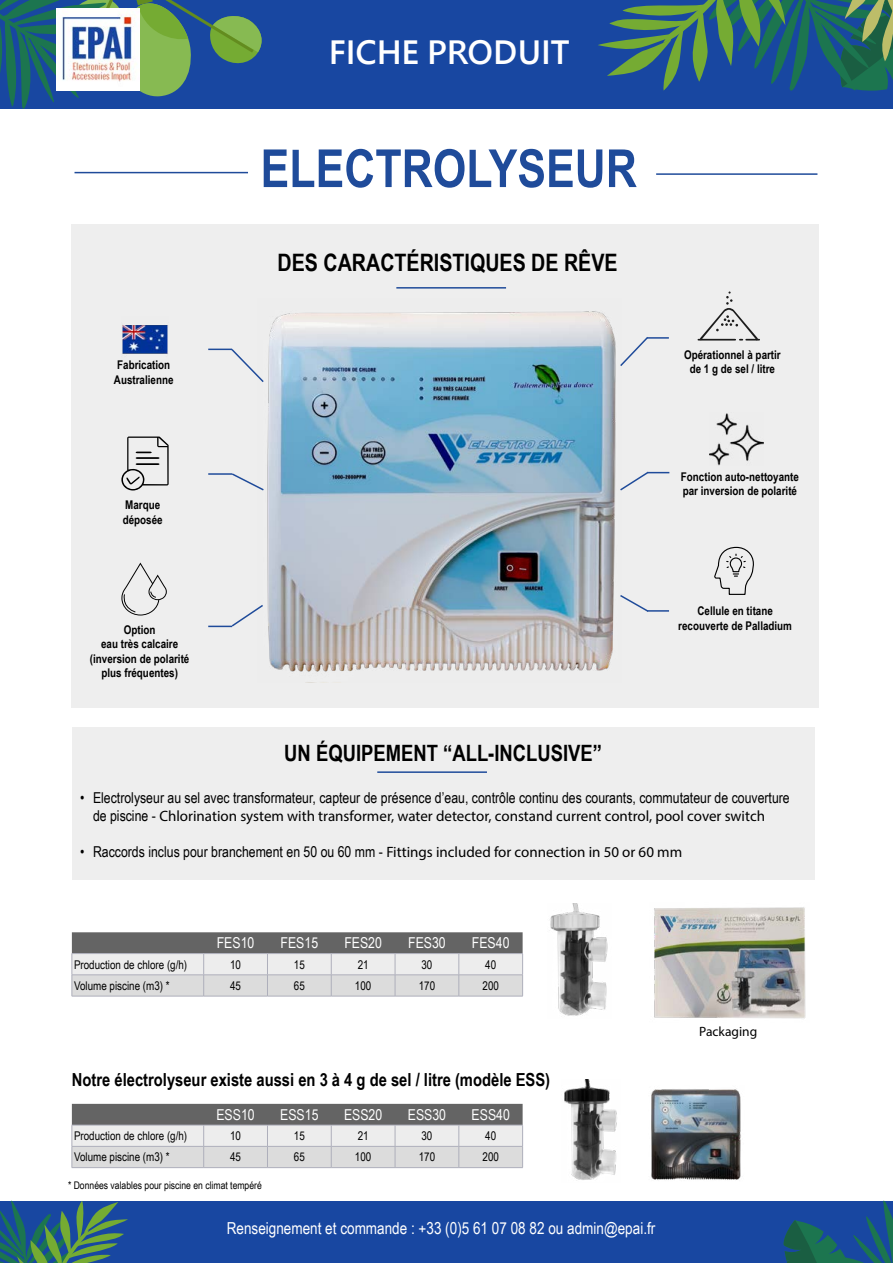
<style>
.page{position:relative;width:893px;height:1263px;background:#fff}
.page>*{position:absolute;margin:0;border:0;box-sizing:border-box;transform-origin:0 0}
.t1{font:700 52.5px "Arial Narrow";color:#1f4b9a}
.t2{font:700 31.5px "Microsoft Jheng Hei";color:#fff}
.t3{font:700 24px "Arial Narrow";color:#000}
.t4{font:700 22.5px "Arial Narrow";color:#000}
.t5{font:700 18px "Arial Narrow";color:#000}
.t6{font:16.5px "Arial Narrow";color:#fff}
.t7{font:15px "Arial Narrow";color:#000}
.t8{font:15px "Myriad Pro";color:#000}
.t9{font:15px "Arial Narrow";color:#fff}
.t10{font:13.5px "Myriad Pro";color:#000}
.t11{font:700 12px/14.4px "Arial Narrow";color:#000;text-align:center}
.t12{font:12px "Arial Narrow";color:#000}
.t13{font:10.5px "Arial Narrow";color:#000}
.s1{font-family:"Arial Narrow"}
.s2{font-family:"Myriad Pro"}
</style>
<div class="page">
<div style="left:0;top:0;width:893px;height:108px;background:#1847a1"></div>
<div style="left:0;top:1200px;width:893px;height:63px;background:#1847a1"></div>
<svg style="left:0;top:1200px;width:128px;height:63px"></svg>
<svg style="left:782px;top:1200px;width:111px;height:63px"></svg>
<svg style="left:0;top:0;width:265px;height:109px"></svg>
<svg style="left:598px;top:0;width:295px;height:91px"></svg>
<img style="left:57px;top:8px;width:82px;height:83px">
<div style="left:72px;top:225px;width:747px;height:483px;background:#eee"></div>
<img style="left:651px;top:1089px;width:90px;height:91px">
<img style="left:564px;top:1079px;width:53px;height:102px">
<img style="left:550px;top:904px;width:58px;height:112px">
<img style="left:654px;top:907px;width:152px;height:112px">
<img style="left:267px;top:311px;width:349px;height:361px">
<svg style="left:698px;top:291px;width:62px;height:50px"></svg>
<img style="left:122px;top:325px;width:46px;height:29px">
<svg style="left:121px;top:436px;width:48px;height:54px"></svg>
<svg style="left:72px;top:932px;width:451px;height:64px;background:#b8b8b9"></svg>
<hr style="left:72px;top:996px;width:132px;height:1px;background:#aeafbb">
<hr style="left:204px;top:996px;width:63px;height:1px;background:#aeafbb">
<hr style="left:267px;top:996px;width:64px;height:1px;background:#aeafbb">
<hr style="left:331px;top:996px;width:64px;height:1px;background:#aeafbb">
<hr style="left:395px;top:996px;width:64px;height:1px;background:#aeafbb">
<hr style="left:459px;top:996px;width:64px;height:1px;background:#aeafbb">
<svg style="left:72px;top:1104px;width:451px;height:63px;background:#b8b8b8"></svg>
<hr style="left:72px;top:1167px;width:132px;height:1px;background:#aeafbb">
<hr style="left:204px;top:1167px;width:63px;height:1px;background:#aeafbb">
<hr style="left:267px;top:1167px;width:64px;height:1px;background:#aeafbb">
<hr style="left:331px;top:1167px;width:64px;height:1px;background:#aeafbb">
<hr style="left:395px;top:1167px;width:64px;height:1px;background:#aeafbb">
<hr style="left:459px;top:1167px;width:64px;height:1px;background:#aeafbb">
<div style="left:72px;top:728px;width:742px;height:152px;background:#eee"></div>
<svg style="left:121px;top:562px;width:46px;height:53px"></svg>
<svg style="left:714px;top:547px;width:40px;height:48px"></svg>
<hr style="left:377px;top:771px;width:110px;height:2px;background:#1f4b9a">
<svg style="left:620px;top:337px;width:27px;height:29px"></svg>
<hr style="left:647px;top:337px;width:22px;height:2px;background:#1f4b9a">
<hr style="left:647px;top:610px;width:22px;height:2px;background:#1f4b9a">
<svg style="left:620px;top:471px;width:49px;height:20px"></svg>
<svg style="left:208px;top:605px;width:55px;height:23px"></svg>
<svg style="left:620px;top:595px;width:30px;height:17px"></svg>
<hr style="left:396px;top:287px;width:110px;height:2px;background:#1f4b9a">
<hr style="left:208px;top:473px;width:24px;height:2px;background:#1f4b9a">
<svg style="left:208px;top:348px;width:56px;height:34px"></svg>
<svg style="left:230px;top:473px;width:34px;height:18px"></svg>
<hr style="left:75px;top:172px;width:173px;height:1px;background:#1f4b9a">
<hr style="left:656px;top:173px;width:161px;height:2px;background:#1f4b9a">
<img style="left:710px;top:413px;width:53px;height:53px">
<h2 class="t2" style="left:329px;top:33px;width:242px">FICHE PRODUIT</h2>
<h1 class="t1" style="left:261px;top:129px;width:378px">ELECTROLYSEUR</h1>
<p class="t11" style="left:114px;top:357px;width:61px;text-align:left">Fabrication<br>Australienne</p>
<p class="t11" style="left:123px;top:497px;width:41px;text-align:left">Marque déposée</p>
<p class="t11" style="left:90px;top:622px;width:101px">Option<br>eau très calcaire (inversion de polarité plus fréquentes)</p>
<h3 class="t3" style="left:278px;top:245px;width:342px">DES CARACTÉRISTIQUES DE RÊVE</h3>
<p class="t11" style="left:684px;top:347px;width:98px">Opérationnel à partir de 1 g de sel / litre</p>
<p class="t11" style="left:681px;top:469px;width:120px;text-align:left">Fonction auto-nettoyante par inversion de polarité</p>
<p class="t11" style="left:678px;top:603px;width:115px">Cellule en titane recouverte de Palladium</p>
<h3 class="t4" style="left:284px;top:736px;width:319px">UN ÉQUIPEMENT “ALL-INCLUSIVE”</h3>
<p class="t7" style="left:80px;top:787px;width:711px">• Electrolyseur au sel avec transformateur, capteur de présence d’eau, contrôle continu des courants, commutateur de couverture</p>
<p class="t8" style="left:93px;top:807px;width:674px"><span class="s1">de piscine -</span> Chlorination system with transformer, water detector, constand current control, pool cover switch</p>
<p class="t7" style="left:80px;top:841px;width:603px">• Raccords inclus pour branchement en 50 ou 60 mm - <span class="s2">Fittings included for connection in 50 or 60 mm</span></p>
<p class="t9" style="left:217px;top:932px;width:39px">FES10</p>
<p class="t9" style="left:281px;top:932px;width:39px">FES15</p>
<p class="t9" style="left:344px;top:932px;width:39px">FES20</p>
<p class="t9" style="left:408px;top:932px;width:39px">FES30</p>
<p class="t9" style="left:472px;top:932px;width:39px">FES40</p>
<p class="t12" style="left:74px;top:955px;width:115px">Production de chlore (g/h)</p>
<p class="t12" style="left:230px;top:955px;width:12px">10</p>
<p class="t12" style="left:294px;top:955px;width:12px">15</p>
<p class="t12" style="left:358px;top:955px;width:12px">21</p>
<p class="t12" style="left:421px;top:955px;width:12px">30</p>
<p class="t12" style="left:485px;top:955px;width:12px">40</p>
<p class="t12" style="left:74px;top:977px;width:97px">Volume piscine (m3) *</p>
<p class="t12" style="left:230px;top:977px;width:12px">45</p>
<p class="t12" style="left:294px;top:977px;width:12px">65</p>
<p class="t12" style="left:355px;top:977px;width:18px">100</p>
<p class="t12" style="left:419px;top:977px;width:18px">170</p>
<p class="t12" style="left:483px;top:977px;width:18px">200</p>
<h3 class="t5" style="left:72px;top:1065px;width:480px">Notre électrolyseur existe aussi en 3 à 4 g de sel / litre (modèle ESS)</h3>
<p class="t9" style="left:216px;top:1104px;width:40px">ESS10</p>
<p class="t9" style="left:280px;top:1104px;width:40px">ESS15</p>
<p class="t9" style="left:344px;top:1104px;width:40px">ESS20</p>
<p class="t9" style="left:408px;top:1104px;width:40px">ESS30</p>
<p class="t9" style="left:472px;top:1104px;width:40px">ESS40</p>
<p class="t12" style="left:74px;top:1127px;width:115px">Production de chlore (g/h)</p>
<p class="t12" style="left:230px;top:1127px;width:12px">10</p>
<p class="t12" style="left:294px;top:1127px;width:12px">15</p>
<p class="t12" style="left:358px;top:1127px;width:12px">21</p>
<p class="t12" style="left:421px;top:1127px;width:12px">30</p>
<p class="t12" style="left:485px;top:1127px;width:12px">40</p>
<p class="t12" style="left:74px;top:1148px;width:97px">Volume piscine (m3) *</p>
<p class="t12" style="left:230px;top:1148px;width:12px">45</p>
<p class="t12" style="left:294px;top:1148px;width:12px">65</p>
<p class="t12" style="left:355px;top:1148px;width:18px">100</p>
<p class="t12" style="left:419px;top:1148px;width:18px">170</p>
<p class="t12" style="left:483px;top:1148px;width:18px">200</p>
<p class="t13" style="left:68px;top:1178px;width:195px">* Données valables pour piscine en climat tempéré</p>
<h3 class="t6" style="left:227px;top:1216px;width:430px">Renseignement et commande : +33 (0)5 61 07 08 82 ou admin@epai.fr</h3>
<p class="t10" style="left:699px;top:1023px;width:60px">Packaging</p>
</div>
